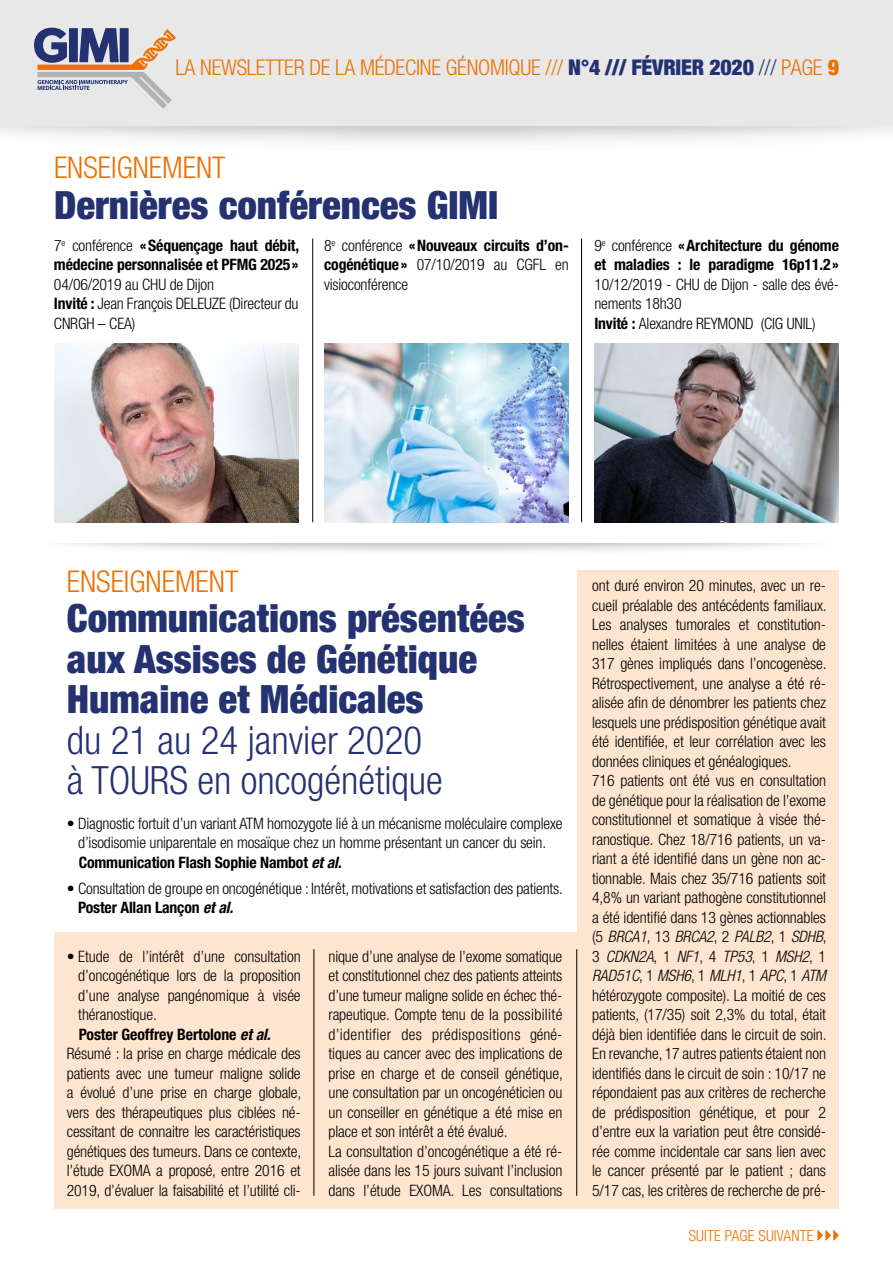
<style>
.page{position:relative;width:893px;height:1263px;background:#fff}
.page>*{position:absolute;margin:0;border:0;box-sizing:border-box;transform-origin:0 0}
.t1{font:900 condensed 39px/40.5px "Helvetica Neue LT";color:#253272}
.t2{font:300 condensed 39px/40.5px "Helvetica Neue LT";color:#253272}
.t3{font:300 condensed 30px "Helvetica Neue LT";color:#ed7102}
.t4{font:300 condensed 21.75px "Helvetica Neue LT";letter-spacing:-.01em;color:#ed7102}
.t5{font:300 condensed 15.75px/19.5px "Helvetica Neue LT";letter-spacing:-.005em;color:#000}
.t6{font:700 condensed 15.75px/19.5px "Helvetica Neue LT";letter-spacing:-.01em;color:#000}
.t7{font:300 condensed 15.3px "Helvetica Neue LT";letter-spacing:.01em;color:#ed7102}
.s1{font-weight:900;color:#253272}
.s2{color:#253272}
.s3{font-weight:900}
.s4{font-weight:300}
.s5{font-weight:700}
.s6{font-weight:700;font-style:italic}
.s7{font-style:italic}
</style>
<div class="page">
<div style="left:54px;top:932px;width:785px;height:277px;background:#fde5d0"></div>
<div style="left:578px;top:570px;width:261px;height:440px;background:#fde5d0"></div>
<div style="left:0;top:0;width:893px;height:125px;background:#e8e8e8"></div>
<svg style="left:34px;top:28px;width:142px;height:81px"></svg>
<hr style="left:312px;top:238px;width:1px;height:284px;background:#000">
<hr style="left:581px;top:238px;width:1px;height:284px;background:#000">
<img style="left:54px;top:344px;width:245px;height:178px">
<img style="left:324px;top:344px;width:245px;height:178px">
<img style="left:594px;top:344px;width:245px;height:178px">
<svg style="left:817px;top:1229px;width:22px;height:12px"></svg>
<hr style="left:314px;top:949px;width:1px;height:247px;background:#000">
<hr style="left:576px;top:949px;width:1px;height:247px;background:#000">
<h3 class="t4" style="left:176px;top:55px;width:665px">LA NEWSLETTER DE LA MÉDECINE GÉNOMIQUE /// <span class="s1">N°4 /// FÉVRIER 2020</span> <span class="s2">///</span> PAGE <span class="s3">9</span></h3>
<h2 class="t3" style="left:54px;top:150px;width:173px">ENSEIGNEMENT</h2>
<h1 class="t1" style="left:54px;top:184px;width:446px">Dernières conférences GIMI</h1>
<p class="t6" style="left:54px;top:235px;width:247px"><span class="s4">7</span><sup>e</sup> <span class="s4">conférence</span> «Séquençage haut débit, médecine personnalisée et PFMG 2025»</p>
<p class="t5" style="left:54px;top:274px;width:246px">04/06/2019 au CHU de Dijon<br><span class="s5">Invité :</span> Jean François DELEUZE (Directeur du<br>CNRGH – CEA)</p>
<p class="t5" style="left:324px;top:235px;width:246px;text-align:justify">8<sup>e</sup> conférence <span class="s5">«Nouveaux circuits d’on&shy;cogénétique»</span> 07/10/2019 au CGFL en visioconférence</p>
<p class="t6" style="left:594px;top:235px;width:246px"><span class="s4">9</span><sup>e</sup> <span class="s4">conférence</span> «Architecture du génome et maladies : le paradigme 16p11.2»</p>
<p class="t5" style="left:594px;top:274px;width:246px">10/12/2019 - CHU de Dijon - salle des évé&shy;nements 18h30<br><span class="s5">Invité :</span> Alexandre REYMOND (CIG UNIL)</p>
<h2 class="t3" style="left:67px;top:564px;width:173px">ENSEIGNEMENT</h2>
<h1 class="t1" style="left:67px;top:598px;width:460px">Communications présentées aux Assises de Génétique<br>Humaine et Médicales</h1>
<h1 class="t2" style="left:67px;top:720px;width:378px">du 21 au 24 janvier 2020 à TOURS en oncogénétique</h1>
<p class="t5" style="left:78px;top:813px;width:486px;text-indent:-11px">• Diagnostic fortuit d’un variant ATM homozygote lié à un mécanisme moléculaire complexe d’isodisomie uniparentale en mosaïque chez un homme présentant un cancer du sein.<br><span class="s5">Communication Flash Sophie Nambot</span> <span class="s6">et al.</span></p>
<p class="t5" style="left:78px;top:878px;width:486px;text-indent:-11px">• Consultation de groupe en oncogénétique : Intérêt, motivations et satisfaction des patients.<br><span class="s5">Poster Allan Lançon</span> <span class="s6">et al.</span></p>
<p class="t5" style="left:67px;top:946px;width:235px">• Etude de l’intérêt d’une consultation</p>
<p class="t5" style="left:78px;top:966px;width:224px">d’oncogénétique lors de la proposition</p>
<p class="t5" style="left:78px;top:985px;width:224px">d’une analyse pangénomique à visée</p>
<p class="t5" style="left:78px;top:1005px;width:80px">théranostique.</p>
<p class="t6" style="left:79px;top:1024px;width:193px">Poster Geoffrey Bertolone <span class="s7">et al.</span></p>
<p class="t5" style="left:67px;top:1044px;width:235px">Résumé : la prise en charge médicale des</p>
<p class="t5" style="left:67px;top:1063px;width:235px">patients avec une tumeur maligne solide</p>
<p class="t5" style="left:67px;top:1083px;width:236px">a évolué d’une prise en charge globale,</p>
<p class="t5" style="left:67px;top:1102px;width:235px">vers des thérapeutiques plus ciblées né-</p>
<p class="t5" style="left:67px;top:1122px;width:235px">cessitant de connaitre les caractéristiques</p>
<p class="t5" style="left:67px;top:1141px;width:236px">génétiques des tumeurs. Dans ce contexte,</p>
<p class="t5" style="left:67px;top:1161px;width:235px">l’étude EXOMA a proposé, entre 2016 et</p>
<p class="t5" style="left:67px;top:1180px;width:235px">2019, d’évaluer la faisabilité et l’utilité cli-</p>
<p class="t5" style="left:328px;top:946px;width:236px">nique d’une analyse de l’exome somatique et constitutionnel chez des patients atteints d’une tumeur maligne solide en échec thé&shy;rapeutique. Compte tenu de la possibilité d’identifier des prédispositions géné&shy;tiques au cancer avec des implications de prise en charge et de conseil génétique, une consultation par un oncogénéticien ou un conseiller en génétique a été mise en place et son intérêt a été évalué.<br>La consultation d’oncogénétique a été ré&shy;alisée dans les 15 jours suivant l’inclusion dans l’étude EXOMA. Les consultations</p>
<p class="t5" style="left:592px;top:576px;width:236px">ont duré environ 20 minutes, avec un re&shy;cueil préalable des antécédents familiaux.<br>Les analyses tumorales et constitution&shy;nelles étaient limitées à une analyse de 317 gènes impliqués dans l’oncogenèse.<br>Rétrospectivement, une analyse a été ré&shy;alisée afin de dénombrer les patients chez lesquels une prédisposition génétique avait été identifiée, et leur corrélation avec les données cliniques et généalogiques.<br>716 patients ont été vus en consultation de génétique pour la réalisation de l’exome constitutionnel et somatique à visée thé&shy;ranostique. Chez 18/716 patients, un va&shy;riant a été identifié dans un gène non ac&shy;tionnable. Mais chez 35/716 patients soit 4,8% un variant pathogène constitutionnel a été identifié dans 13 gènes actionnables (5 <span class="s7">BRCA1</span>, 13 <span class="s7">BRCA2</span>, 2 <span class="s7">PALB2</span>, 1 <span class="s7">SDHB</span>, 3 <span class="s7">CDKN2A</span>, 1 <span class="s7">NF1</span>, 4 <span class="s7">TP53</span>, 1 <span class="s7">MSH2</span>, 1<br><span class="s7">RAD51C</span>, 1 <span class="s7">MSH6</span>, 1 <span class="s7">MLH1</span>, 1 <span class="s7">APC</span>, 1 <span class="s7">ATM </span>hétérozygote composite). La moitié de ces patients, (17/35) soit 2,3% du total, était déjà bien identifiée dans le circuit de soin.<br>En revanche, 17 autres patients étaient non identifiés dans le circuit de soin : 10/17 ne répondaient pas aux critères de recherche de prédisposition génétique, et pour 2 d’entre eux la variation peut être considé&shy;rée comme incidentale car sans lien avec le cancer présenté par le patient ; dans 5/17 cas, les critères de recherche de pré-</p>
<p class="t7" style="left:689px;top:1227px;width:126px">SUITE PAGE SUIVANTE</p>
</div>
